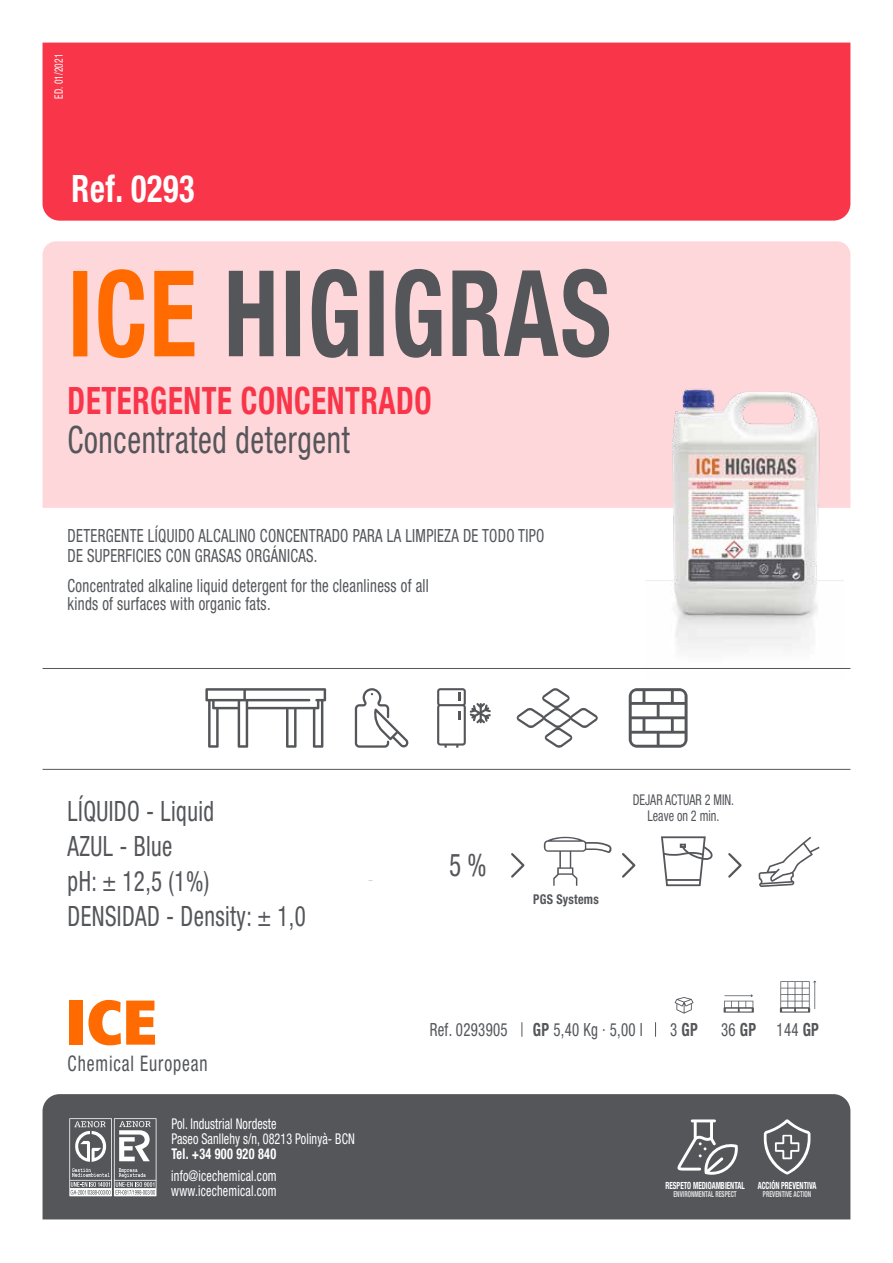
<style>
.page{position:relative;width:893px;height:1263px;background:#fff}
.page>*{position:absolute;margin:0;border:0;box-sizing:border-box;transform-origin:0 0}
.t1{font:700 condensed 119.7px "Helvetica Neue LT Pro";letter-spacing:.02em;color:#54565a;scale:.82 1}
.t2{font:700 condensed 37.8px "Helvetica Neue LT Pro";letter-spacing:.02em;color:#f93549;scale:.82 1}
.t3{font:condensed 37.8px "Helvetica Neue LT Pro";letter-spacing:.02em;color:#54565a;scale:.82 1}
.t4{font:700 condensed 37.8px "Helvetica Neue LT Pro";letter-spacing:.02em;color:#fff;scale:.85 1}
.t5{font:condensed 31.5px "Helvetica Neue LT Pro";color:#54565a;scale:.8 1}
.t6{font:condensed 28.05px/35.1px "Helvetica Neue LT Pro";letter-spacing:.02em;color:#54565a;scale:.82 1}
.t7{font:condensed 21.45px "Helvetica Neue LT Pro";letter-spacing:.05em;color:#54565a;scale:.82 1}
.t8{font:condensed 18.15px/19.5px "Helvetica Neue LT Pro";letter-spacing:.02em;color:#54565a;scale:.82 1}
.t9{font:700 condensed 18.15px "Helvetica Neue LT Pro";color:#54565a;scale:.82 1}
.t10{font:condensed 14.85px/15px "Helvetica Neue LT Pro";letter-spacing:.005em;color:#fff;scale:.82 1}
.t11{font:condensed 14.85px/16px "Helvetica Neue LT Pro";color:#54565a;text-align:center;scale:.82 1}
.t12{font:700 condensed 14.85px "Helvetica Neue LT Pro";letter-spacing:.025em;color:#fff;scale:.82 1}
.t13{font:700 condensed 13.5px "Helvetica Neue LT Pro";letter-spacing:.02em;color:#54565a;scale:.9 1}
.t14{font:condensed 11.55px "Helvetica Neue LT Pro";letter-spacing:.015em;color:#fff;scale:.82 1}
.t15{font:700 condensed 9.9px "Helvetica Neue LT Pro";color:#fff;scale:.73 1}
.t16{font:700 condensed 8.25px "Helvetica Neue LT Pro";color:rgb(255 255 255/.8);scale:.73 1}
.s1{color:#ff6b00}
.s2{font-weight:700}
.s3{font-weight:400}
</style>
<div class="page">
<div style="left:43px;top:43px;width:807px;height:178px;background:#f93549"></div>
<div style="left:43px;top:241px;width:807px;height:267px;background:#fed7db"></div>
<img style="left:645px;top:351px;width:199px;height:298px">
<hr style="left:43px;top:769px;width:807px;height:1px;background:#54565a">
<hr style="left:43px;top:668px;width:807px;height:1px;background:#54565a">
<svg style="left:724px;top:994px;width:30px;height:19px"></svg>
<svg style="left:780px;top:980px;width:36px;height:33px"></svg>
<svg style="left:675px;top:997px;width:18px;height:16px"></svg>
<svg style="left:521px;top:1022px;width:1px;height:14px"></svg>
<svg style="left:655px;top:1022px;width:1px;height:14px"></svg>
<div style="left:43px;top:1094px;width:807px;height:125px;background:#54565a"></div>
<svg style="left:677px;top:1119px;width:61px;height:56px"></svg>
<svg style="left:764px;top:1119px;width:46px;height:56px"></svg>
<svg style="left:69px;top:1118px;width:87px;height:78px"></svg>
<div style="left:69px;top:1000px;width:14px;height:45px;background:#ff6b00"></div>
<svg style="left:88px;top:1000px;width:67px;height:45px"></svg>
<svg style="left:205px;top:688px;width:121px;height:60px"></svg>
<svg style="left:437px;top:688px;width:54px;height:60px"></svg>
<svg style="left:355px;top:688px;width:54px;height:60px"></svg>
<svg style="left:517px;top:688px;width:81px;height:60px"></svg>
<svg style="left:629px;top:688px;width:59px;height:60px"></svg>
<svg style="left:511px;top:853px;width:14px;height:25px"></svg>
<svg style="left:622px;top:853px;width:14px;height:25px"></svg>
<svg style="left:728px;top:853px;width:14px;height:25px"></svg>
<svg style="left:544px;top:837px;width:68px;height:49px"></svg>
<svg style="left:759px;top:837px;width:61px;height:50px"></svg>
<svg style="left:661px;top:836px;width:52px;height:51px"></svg>
<p class="t14" style="left:52px;top:99px;width:57px;rotate:-90deg">ED. 01/2021</p>
<h2 class="t4" style="left:72px;top:165px;width:146px">Ref. 0293</h2>
<h1 class="t1" style="left:68px;top:241px;width:664px"><span class="s1">ICE</span> HIGIGRAS</h1>
<h2 class="t2" style="left:68px;top:377px;width:446px">DETERGENTE CONCENTRADO</h2>
<h2 class="t3" style="left:68px;top:417px;width:345px">Concentrated detergent</h2>
<p class="t8" style="left:68px;top:526px;width:583px">DETERGENTE LÍQUIDO ALCALINO CONCENTRADO PARA LA LIMPIEZA DE TODO TIPO<br>DE SUPERFICIES CON GRASAS ORGÁNICAS.</p>
<p class="t8" style="left:68px;top:576px;width:442px;line-height:18px">Concentrated alkaline liquid detergent for the cleanliness of all kinds of surfaces with organic fats.</p>
<h3 class="t6" style="left:68px;top:793px;width:292px">LÍQUIDO - Liquid<br>AZUL - Blue<br>pH: ± 12,5 (1%)<br>DENSIDAD - Density: ± 1,0</h3>
<h3 class="t5" style="left:449px;top:846px;width:48px">5 %</h3>
<p class="t13" style="left:533px;top:891px;width:74px">PGS Systems</p>
<p class="t11" style="left:633px;top:792px;width:125px">DEJAR ACTUAR 2 MIN.<br>Leave on 2 min.</p>
<p class="t7" style="left:68px;top:1051px;width:172px">Chemical European</p>
<p class="t10" style="left:171px;top:1116px;width:225px">Pol. Industrial Nordeste<br>Paseo Sanllehy s/n, 08213 Polinyà- BCN</p>
<p class="t12" style="left:171px;top:1144px;width:129px">Tel. +34 900 920 840</p>
<p class="t10" style="left:171px;top:1168px;width:130px">info@icechemical.com www.icechemical.com</p>
<p class="t8" style="left:430px;top:1019px;width:96px">Ref. 0293905</p>
<p class="t8" style="left:533px;top:1019px;width:136px"><span class="s2">GP</span> 5,40 Kg · 5,00 l</p>
<p class="t9" style="left:670px;top:1018px;width:35px"><span class="s3">3</span> GP</p>
<p class="t8" style="left:721px;top:1019px;width:121px">36 <span class="s2">GP</span> 144 <span class="s2">GP</span></p>
<p class="t15" style="left:665px;top:1180px;width:110px">RESPETO MEDIOAMBIENTAL</p>
<p class="t16" style="left:673px;top:1189px;width:88px">ENVIRONMENTAL RESPECT</p>
<p class="t15" style="left:758px;top:1180px;width:82px">ACCIÓN PREVENTIVA</p>
<p class="t16" style="left:763px;top:1189px;width:68px">PREVENTIVE ACTION</p>
</div>
